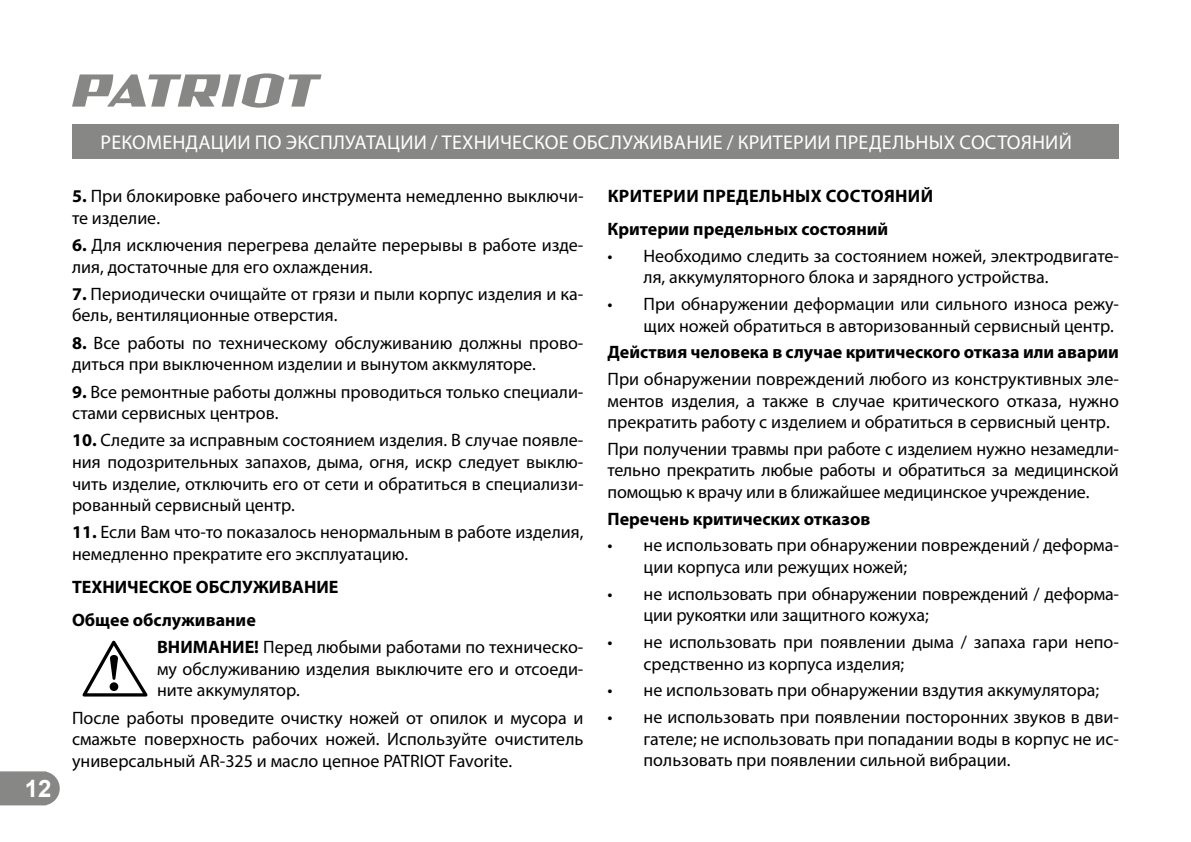
<style>
.page{position:relative;width:1191px;height:842px;background:#fff}
.page>*{position:absolute;margin:0;border:0;box-sizing:border-box;transform-origin:0 0}
.t1{font:700 24px "Arial";color:#fff}
.t2{font:20px "Myriad Pro";letter-spacing:.01em;color:#fff}
.t3{font:18px/21.6px "Myriad Pro";color:#000}
.t4{font:700 18px/33px "Myriad Pro";color:#000}
.s1{font-weight:700}
</style>
<div class="page">
<svg style="left:0;top:771px;width:60px;height:34px;background:#8f8f8e"></svg>
<svg style="left:72px;top:73px;width:249px;height:35px"></svg>
<div style="left:72px;top:124px;width:1047px;height:34px;background:#878786"></div>
<svg style="left:82px;top:640px;width:66px;height:56px"></svg>
<h1 class="t1" style="left:25px;top:775px;width:28px">12</h1>
<p class="t2" style="left:101px;top:132px;width:972px">РЕКОМЕНДАЦИИ ПО ЭКСПЛУАТАЦИИ / ТЕХНИЧЕСКОЕ ОБСЛУЖИВАНИЕ / КРИТЕРИИ ПРЕДЕЛЬНЫХ СОСТОЯНИЙ</p>
<p class="t3" style="left:72px;top:186px;width:513px"><span class="s1">5.</span> При блокировке рабочего инструмента немедленно выключи&shy;те изделие.</p>
<p class="t3" style="left:72px;top:235px;width:513px"><span class="s1">6.</span> Для исключения перегрева делайте перерывы в работе изде&shy;лия, достаточные для его охлаждения.</p>
<p class="t3" style="left:72px;top:284px;width:513px"><span class="s1">7.</span> Периодически очищайте от грязи и пыли корпус изделия и ка&shy;бель, вентиляционные отверстия.</p>
<p class="t3" style="left:72px;top:332px;width:513px"><span class="s1">8.</span> Все работы по техническому обслуживанию должны прово&shy;диться при выключенном изделии и вынутом аккмуляторе.</p>
<p class="t3" style="left:72px;top:381px;width:513px"><span class="s1">9.</span> Все ремонтные работы должны проводиться только специали&shy;стами сервисных центров.</p>
<p class="t3" style="left:72px;top:430px;width:513px;text-align:justify"><span class="s1">10.</span> Следите за исправным состоянием изделия. В случае появле&shy;ния подозрительных запахов, дыма, огня, искр следует выклю&shy;чить изделие, отключить его от сети и обратиться в специализи&shy;рованный сервисный центр.</p>
<p class="t3" style="left:72px;top:522px;width:513px"><span class="s1">11.</span> Если Вам что-то показалось ненормальным в работе изделия, немедленно прекратите его эксплуатацию.</p>
<p class="t4" style="left:72px;top:571px;width:268px">ТЕХНИЧЕСКОЕ ОБСЛУЖИВАНИЕ<br>Общее обслуживание</p>
<p class="t3" style="left:157px;top:637px;width:428px;text-align:justify"><span class="s1">ВНИМАНИЕ!</span> Перед любыми работами по техническо&shy;му обслуживанию изделия выключите его и отсоеди&shy;ните аккумулятор.</p>
<p class="t3" style="left:72px;top:707px;width:513px;text-align:justify">После работы проведите очистку ножей от опилок и мусора и смажьте поверхность рабочих ножей. Используйте очиститель универсальный AR-325 и масло цепное PATRIOT Favorite.</p>
<p class="t4" style="left:607px;top:180px;width:327px">КРИТЕРИИ ПРЕДЕЛЬНЫХ СОСТОЯНИЙ<br>Критерии предельных состояний</p>
<p class="t3" style="left:643px;top:245px;width:477px;text-indent:-36px">• Необходимо следить за состоянием ножей, электродвигате&shy;ля, аккумуляторного блока и зарядного устройства.</p>
<p class="t3" style="left:607px;top:294px;width:513px;text-align:right">• При обнаружении деформации или сильного износа режу&shy;щих ножей обратиться в авторизованный сервисный центр.</p>
<p class="t4" style="left:607px;top:336px;width:513px">Действия человека в случае критического отказа или аварии</p>
<p class="t3" style="left:607px;top:369px;width:513px;text-align:justify">При обнаружении повреждений любого из конструктивных эле&shy;ментов изделия, а также в случае критического отказа, нужно прекратить работу с изделием и обратиться в сервисный центр.</p>
<p class="t3" style="left:607px;top:439px;width:513px;text-align:justify">При получении травмы при работе с изделием нужно незамедли&shy;тельно прекратить любые работы и обратиться за медицинской помощью к врачу или в ближайшее медицинское учреждение.</p>
<p class="t4" style="left:607px;top:503px;width:264px">Перечень критических отказов</p>
<p class="t3" style="left:643px;top:535px;width:477px;text-indent:-36px">• не использовать при обнаружении повреждений / деформа&shy;ции корпуса или режущих ножей;</p>
<p class="t3" style="left:643px;top:584px;width:477px;text-indent:-36px">• не использовать при обнаружении повреждений / деформа&shy;ции рукоятки или защитного кожуха;</p>
<p class="t3" style="left:643px;top:632px;width:477px;text-indent:-36px">• не использовать при появлении дыма / запаха гари непо&shy;средственно из корпуса изделия;</p>
<p class="t3" style="left:607px;top:680px;width:493px">• не использовать при обнаружении вздутия аккумулятора;</p>
<p class="t3" style="left:643px;top:707px;width:477px;text-align:justify;text-indent:-36px">• не использовать при появлении посторонних звуков в дви&shy;гателе; не использовать при попадании воды в корпус не ис&shy;пользовать при появлении сильной вибрации.</p>
</div>
